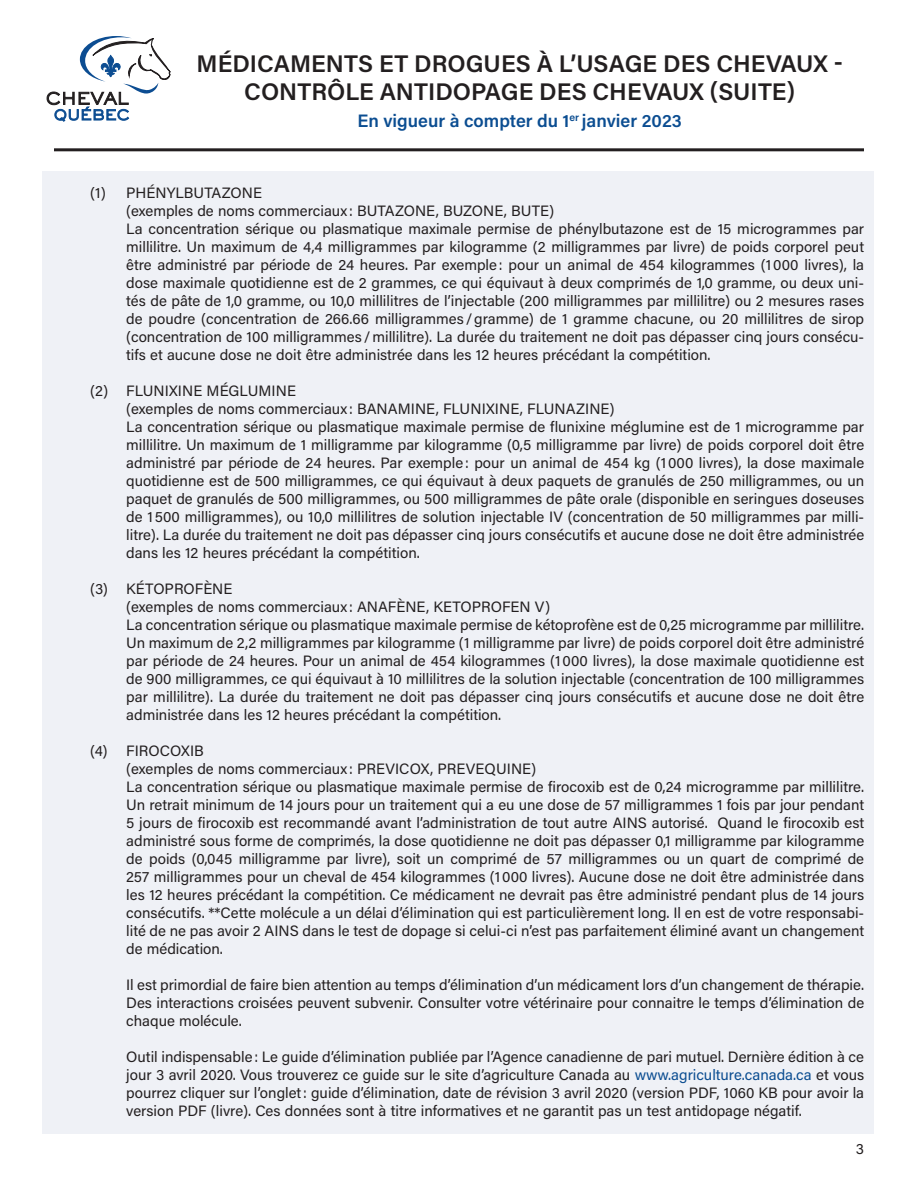
<style>
.page{position:relative;width:918px;height:1188px;background:#fff}
.page>*{position:absolute;margin:0;border:0;box-sizing:border-box;transform-origin:0 0}
.t1{font:600 24px "Acumin Pro";color:#231f20}
.t2{font:600 18px "Acumin Pro";color:#0b4d91}
.texte_tab4p6{font:15px/18px "Acumin Pro";color:#231f20;text-align:justify}
.s1{color:#0b4d91}
</style>
<div class="page">
<div style="left:42px;top:171px;width:832px;height:963px;background:#eff1f6"></div>
<svg style="left:47px;top:36px;width:123px;height:85px"></svg>
<hr style="left:54px;top:148px;width:810px;height:3px;background:#231f20">
<p class="t1" style="left:197px;top:46px;width:648px">MÉDICAMENTS ET DROGUES À L’USAGE DES CHEVAUX -</p>
<p class="t1" style="left:244px;top:75px;width:553px">CONTRÔLE ANTIDOPAGE DES CHEVAUX (SUITE)</p>
<p class="t2" style="left:358px;top:109px;width:326px">En vigueur à compter du 1<sup>er</sup> janvier 2023</p>
<p class="texte_tab4p6" style="left:90px;top:183px;width:173px">(1) PHÉNYLBUTAZONE</p>
<p class="texte_tab4p6" style="left:126px;top:201px;width:429px">(exemples de noms commerciaux : BUTAZONE, BUZONE, BUTE)</p>
<p class="texte_tab4p6" style="left:126px;top:219px;width:740px">La concentration sérique ou plasmatique maximale permise de phénylbutazone est de 15 microgrammes par millilitre. Un maximum de 4,4 milligrammes par kilogramme (2 milligrammes par livre) de poids corporel peut être administré par période de 24 heures. Par exemple: pour un animal de 454 kilogrammes (1000 livres), la dose maximale quotidienne est de 2 grammes, ce qui équivaut à deux comprimés de 1,0 gramme, ou deux uni&shy;tés de pâte de 1,0 gramme, ou 10,0 millilitres de l’injectable (200 milligrammes par millilitre) ou 2 mesures rases de poudre (concentration de 266.66 milligrammes /gramme) de 1 gramme chacune, ou 20 millilitres de sirop (concentration de 100 milligrammes /millilitre). La durée du traitement ne doit pas dépasser cinq jours consécu&shy;tifs et aucune dose ne doit être administrée dans les 12 heures précédant la compétition.</p>
<p class="texte_tab4p6" style="left:90px;top:381px;width:207px">(2) FLUNIXINE MÉGLUMINE</p>
<p class="texte_tab4p6" style="left:126px;top:399px;width:490px">(exemples de noms commerciaux : BANAMINE, FLUNIXINE, FLUNAZINE)</p>
<p class="texte_tab4p6" style="left:126px;top:417px;width:740px">La concentration sérique ou plasmatique maximale permise de flunixine méglumine est de 1 microgramme par millilitre. Un maximum de 1 milligramme par kilogramme (0,5 milligramme par livre) de poids corporel doit être administré par période de 24 heures. Par exemple: pour un animal de 454 kg (1000 livres), la dose maximale quotidienne est de 500 milligrammes, ce qui équivaut à deux paquets de granulés de 250 milligrammes, ou un paquet de granulés de 500 milligrammes, ou 500 milligrammes de pâte orale (disponible en seringues doseuses de 1500 milligrammes), ou 10,0 millilitres de solution injectable IV (concentration de 50 milligrammes par milli&shy;litre). La durée du traitement ne doit pas dépasser cinq jours consécutifs et aucune dose ne doit être administrée dans les 12 heures précédant la compétition.</p>
<p class="texte_tab4p6" style="left:90px;top:579px;width:144px">(3) KÉTOPROFÈNE</p>
<p class="texte_tab4p6" style="left:126px;top:597px;width:425px">(exemples de noms commerciaux : ANAFÈNE, KETOPROFEN V)</p>
<p class="texte_tab4p6" style="left:126px;top:615px;width:740px">La concentration sérique ou plasmatique maximale permise de kétoprofène est de 0,25 microgramme par millilitre.<br>Un maximum de 2,2 milligrammes par kilogramme (1 milligramme par livre) de poids corporel doit être administré par période de 24 heures. Pour un animal de 454 kilogrammes (1000 livres), la dose maximale quotidienne est de 900 milligrammes, ce qui équivaut à 10 millilitres de la solution injectable (concentration de 100 milligrammes par millilitre). La durée du traitement ne doit pas dépasser cinq jours consécutifs et aucune dose ne doit être administrée dans les 12 heures précédant la compétition.</p>
<p class="texte_tab4p6" style="left:90px;top:741px;width:115px">(4) FIROCOXIB</p>
<p class="texte_tab4p6" style="left:126px;top:759px;width:412px">(exemples de noms commerciaux : PREVICOX, PREVEQUINE)</p>
<p class="texte_tab4p6" style="left:126px;top:777px;width:740px">La concentration sérique ou plasmatique maximale permise de firocoxib est de 0,24 microgramme par millilitre.<br>Un retrait minimum de 14 jours pour un traitement qui a eu une dose de 57 milligrammes 1 fois par jour pendant 5 jours de firocoxib est recommandé avant l’administration de tout autre AINS autorisé. Quand le firocoxib est administré sous forme de comprimés, la dose quotidienne ne doit pas dépasser 0,1 milligramme par kilogramme de poids (0,045 milligramme par livre), soit un comprimé de 57 milligrammes ou un quart de comprimé de 257 milligrammes pour un cheval de 454 kilogrammes (1000 livres). Aucune dose ne doit être administrée dans les 12 heures précédant la compétition. Ce médicament ne devrait pas être administré pendant plus de 14 jours consécutifs. **Cette molécule a un délai d’élimination qui est particulièrement long. Il en est de votre responsabi&shy;lité de ne pas avoir 2 AINS dans le test de dopage si celui-ci n’est pas parfaitement éliminé avant un changement de médication.</p>
<p class="texte_tab4p6" style="left:126px;top:975px;width:740px">Il est primordial de faire bien attention au temps d’élimination d’un médicament lors d’un changement de thérapie.<br>Des interactions croisées peuvent subvenir. Consulter votre vétérinaire pour connaitre le temps d’élimination de chaque molécule.</p>
<p class="texte_tab4p6" style="left:126px;top:1047px;width:740px">Outil indispensable: Le guide d’élimination publiée par l’Agence canadienne de pari mutuel. Dernière édition à ce jour 3 avril 2020. Vous trouverez ce guide sur le site d’agriculture Canada au <span class="s1">www.agriculture.canada.ca</span> et vous pourrez cliquer sur l’onglet: guide d’élimination, date de révision 3 avril 2020 (version PDF, 1060 KB pour avoir la version PDF (livre). Ces données sont à titre informatives et ne garantit pas un test antidopage négatif.</p>
<p class="texte_tab4p6" style="left:856px;top:1139px;width:10px">3</p>
</div>
